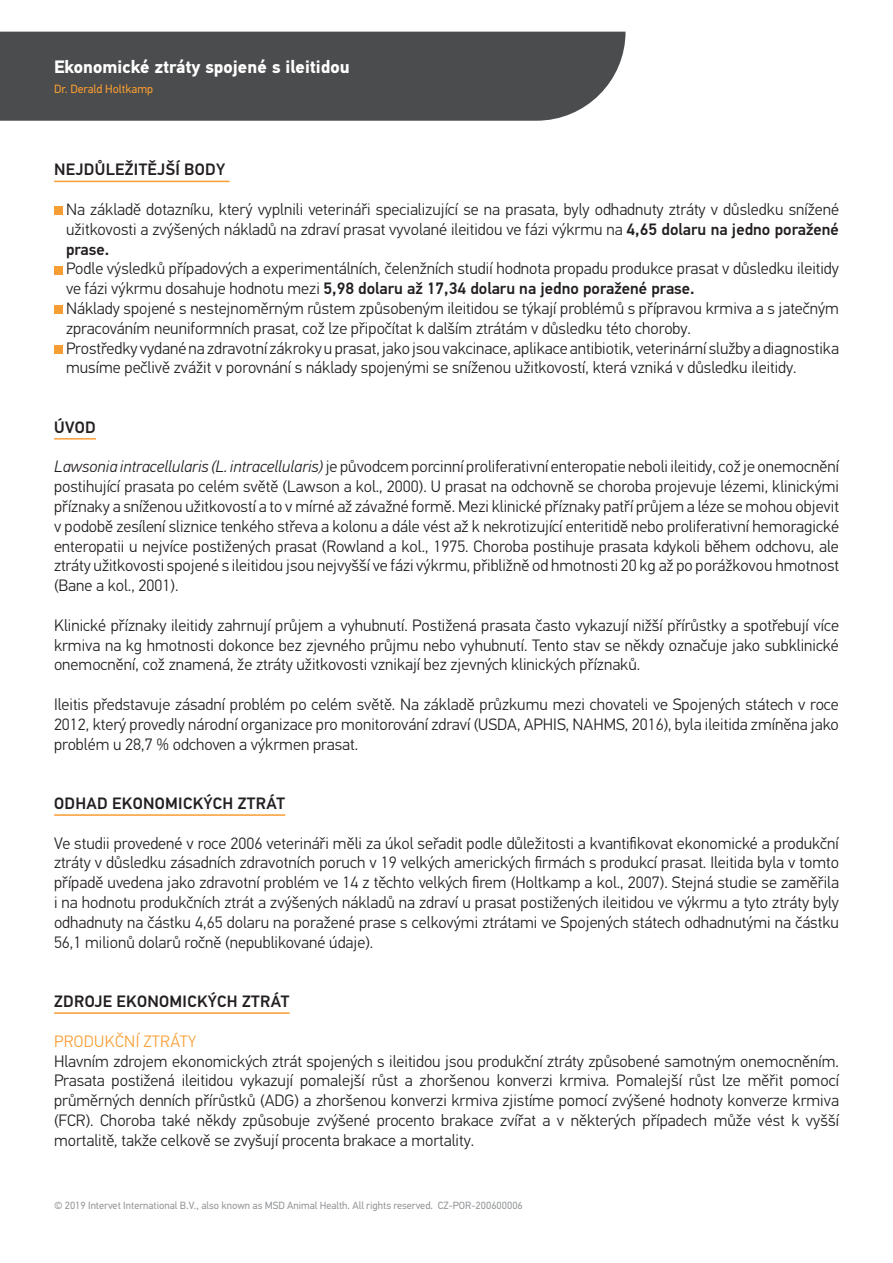
<style>
.page{position:relative;width:893px;height:1263px;background:#fff}
.page>*{position:absolute;margin:0;border:0;box-sizing:border-box;transform-origin:0 0}
.t1{font:700 18px "PF Din Text Pro";color:#fff}
.t2{font:300 16.5px/19.8px "PF Din Text Pro";color:#231f20;text-align:justify}
.t3{font:500 16.5px "PF Din Text Pro";letter-spacing:.02em;color:#231f20}
.t4{font:300 16.5px "PF Din Text Pro";letter-spacing:.02em;color:#f89d33}
.t5{font:12px "PF Din Text Pro";color:#f89d33}
.t6{font:10.5px "PF Din Text Pro";color:#939598}
.s1{font-weight:500}
.s2{font-style:italic}
</style>
<div class="page">
<div style="left:0;top:32px;width:625px;height:89px;background:#4b4c4d"></div>
<hr style="left:54px;top:181px;width:176px;height:1px;background:#f89d33">
<hr style="left:54px;top:438px;width:42px;height:2px;background:#f89d33">
<hr style="left:54px;top:814px;width:231px;height:2px;background:#f89d33">
<hr style="left:54px;top:1012px;width:236px;height:2px;background:#f89d33">
<div style="left:54px;top:207px;width:8px;height:8px;background:#f89d33"></div>
<div style="left:54px;top:266px;width:8px;height:8px;background:#f89d33"></div>
<div style="left:54px;top:306px;width:8px;height:8px;background:#f89d33"></div>
<div style="left:54px;top:345px;width:8px;height:9px;background:#f89d33"></div>
<p class="t1" style="left:54px;top:56px;width:297px">Ekonomické ztráty spojené s ileitidou</p>
<p class="t5" style="left:54px;top:82px;width:101px">Dr. Derald Holtkamp</p>
<p class="t3" style="left:54px;top:160px;width:173px">NEJDŮLEŽITĚJŠÍ BODY</p>
<p class="t2" style="left:66px;top:200px;width:774px">Na základě dotazníku, který vyplnili veterináři specializující se na prasata, byly odhadnuty ztráty v důsledku snížené užitkovosti a zvýšených nákladů na zdraví prasat vyvolané ileitidou ve fázi výkrmu na <span class="s1">4,65 dolaru na jedno poražené prase.</span></p>
<p class="t2" style="left:66px;top:259px;width:774px">Podle výsledků případových a experimentálních, čelenžních studií hodnota propadu produkce prasat v důsledku ileitidy ve fázi výkrmu dosahuje hodnotu mezi <span class="s1">5,98 dolaru až 17,34 dolaru na jedno poražené prase.</span></p>
<p class="t2" style="left:66px;top:299px;width:774px">Náklady spojené s nestejnoměrným růstem způsobeným ileitidou se týkají problémů s přípravou krmiva a s jatečným zpracováním neuniformních prasat, což lze připočítat k dalším ztrátám v důsledku této choroby.</p>
<p class="t2" style="left:66px;top:338px;width:774px">Prostředky vydané na zdravotní zákroky u prasat, jako jsou vakcinace, aplikace antibiotik, veterinární služby a diagnostika musíme pečlivě zvážit v porovnání s náklady spojenými se sníženou užitkovostí, která vzniká v důsledku ileitidy.</p>
<p class="t3" style="left:54px;top:417px;width:43px">ÚVOD</p>
<p class="t2" style="left:54px;top:457px;width:786px"><span class="s2">Lawsonia intracellularis (L. intracellularis)</span> je původcem porcinní proliferativní enteropatie neboli ileitidy, což je onemocnění postihující prasata po celém světě (Lawson a kol., 2000). U prasat na odchovně se choroba projevuje lézemi, klinickými příznaky a sníženou užitkovostí a to v mírné až závažné formě. Mezi klinické příznaky patří průjem a léze se mohou objevit v podobě zesílení sliznice tenkého střeva a kolonu a dále vést až k nekrotizující enteritidě nebo proliferativní hemoragické enteropatii u nejvíce postižených prasat (Rowland a kol., 1975. Choroba postihuje prasata kdykoli během odchovu, ale ztráty užitkovosti spojené s ileitidou jsou nejvyšší ve fázi výkrmu, přibližně od hmotnosti 20 kg až po porážkovou hmotnost (Bane a kol., 2001).</p>
<p class="t2" style="left:54px;top:615px;width:786px">Klinické příznaky ileitidy zahrnují průjem a vyhubnutí. Postižená prasata často vykazují nižší přírůstky a spotřebují více krmiva na kg hmotnosti dokonce bez zjevného průjmu nebo vyhubnutí. Tento stav se někdy označuje jako subklinické onemocnění, což znamená, že ztráty užitkovosti vznikají bez zjevných klinických příznaků.</p>
<p class="t2" style="left:54px;top:695px;width:786px">Ileitis představuje zásadní problém po celém světě. Na základě průzkumu mezi chovateli ve Spojených státech v roce 2012, který provedly národní organizace pro monitorování zdraví (USDA, APHIS, NAHMS, 2016), byla ileitida zmíněna jako problém u 28,7 % odchoven a výkrmen prasat.</p>
<p class="t3" style="left:54px;top:793px;width:232px">ODHAD EKONOMICKÝCH ZTRÁT</p>
<p class="t2" style="left:54px;top:833px;width:786px">Ve studii provedené v roce 2006 veterináři měli za úkol seřadit podle důležitosti a kvantifikovat ekonomické a produkční ztráty v důsledku zásadních zdravotních poruch v 19 velkých amerických firmách s produkcí prasat. Ileitida byla v tomto případě uvedena jako zdravotní problém ve 14 z těchto velkých firem (Holtkamp a kol., 2007). Stejná studie se zaměřila i na hodnotu produkčních ztrát a zvýšených nákladů na zdraví u prasat postižených ileitidou ve výkrmu a tyto ztráty byly odhadnuty na částku 4,65 dolaru na poražené prase s celkovými ztrátami ve Spojených státech odhadnutými na částku 56,1 milionů dolarů ročně (nepublikované údaje).</p>
<p class="t3" style="left:54px;top:991px;width:237px">ZDROJE EKONOMICKÝCH ZTRÁT</p>
<p class="t4" style="left:54px;top:1031px;width:143px">PRODUKČNÍ ZTRÁTY</p>
<p class="t2" style="left:54px;top:1051px;width:786px">Hlavním zdrojem ekonomických ztrát spojených s ileitidou jsou produkční ztráty způsobené samotným onemocněním.<br>Prasata postižená ileitidou vykazují pomalejší růst a zhoršenou konverzi krmiva. Pomalejší růst lze měřit pomocí průměrných denních přírůstků (ADG) a zhoršenou konverzi krmiva zjistíme pomocí zvýšené hodnoty konverze krmiva (FCR). Choroba také někdy způsobuje zvýšené procento brakace zvířat a v některých případech může vést k vyšší mortalitě, takže celkově se zvyšují procenta brakace a mortality.</p>
<p class="t6" style="left:54px;top:1199px;width:470px">© 2019 Intervet International B.V., also known as MSD Animal Health. All rights reserved. CZ-POR-200600006</p>
</div>
